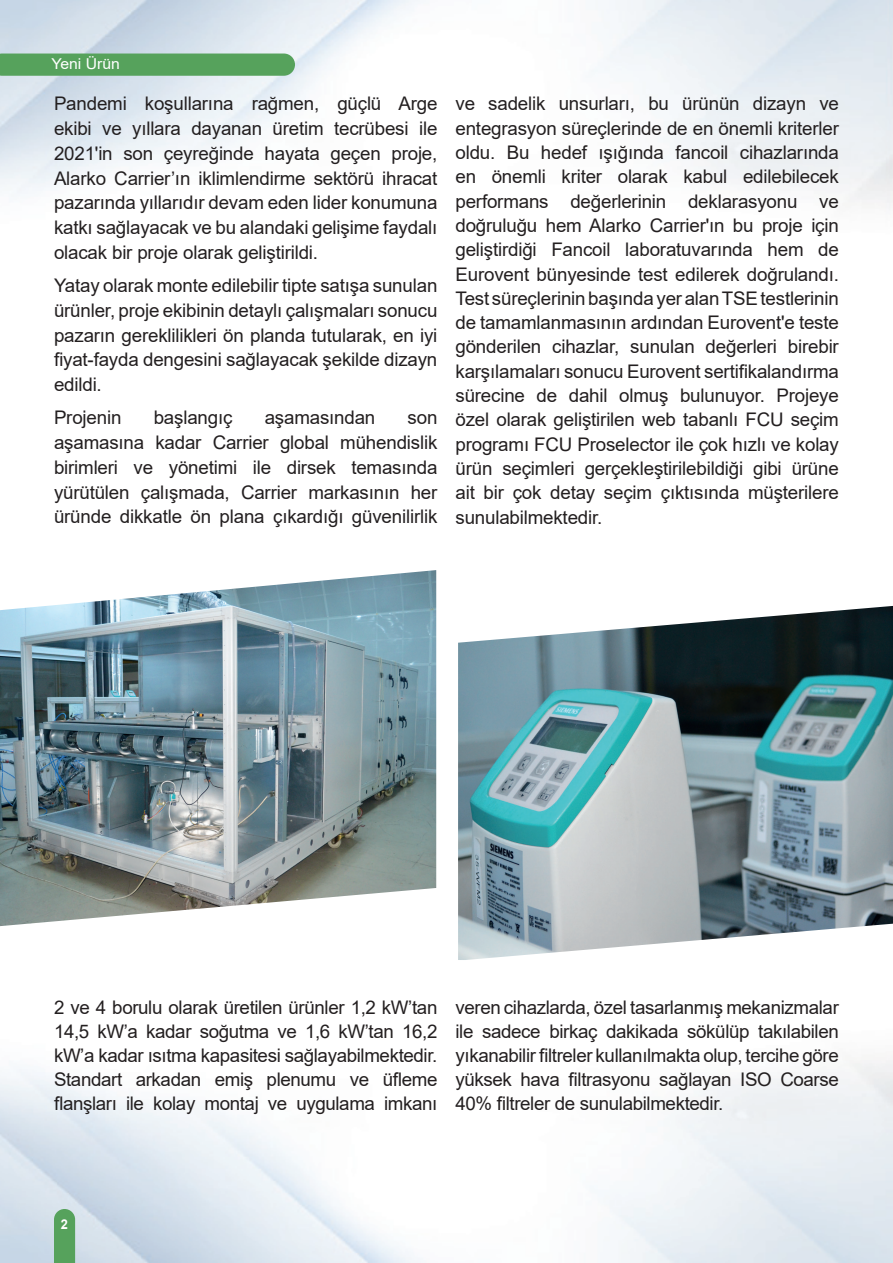
<style>
.page{position:relative;width:893px;height:1263px;background:#fff}
.page>*{position:absolute;margin:0;border:0;box-sizing:border-box;transform-origin:0 0}
.t1{font:18.75px/24.3px "Arial";letter-spacing:-.01em;color:#231f20;text-align:justify}
.t2{font:15px "Arial";color:#fff;scale:1.05 1}
.t3{font:700 13.5px "Arial";color:#fff;scale:.95 1}
</style>
<div class="page">
<svg style="left:54px;top:1209px;width:21px;height:54px"></svg>
<div style="left:0;top:54px;width:295px;height:22px;background:#56a25c"></div>
<img style="left:0;top:570px;width:436px;height:356px">
<img style="left:458px;top:606px;width:435px;height:354px">
<p class="t2" style="left:51px;top:54px;width:67px">Yeni Ürün</p>
<p class="t1" style="left:54px;top:91px;width:385px;line-height:24.8px">Pandemi koşullarına rağmen, güçlü Arge ekibi ve yıllara dayanan üretim tecrübesi ile 2021'in son çeyreğinde hayata geçen proje, Alarko Carrier’ın iklimlendirme sektörü ihracat pazarında yıllarıdır devam eden lider konumuna katkı sağlayacak ve bu alandaki gelişime faydalı olacak bir proje olarak geliştirildi.</p>
<p class="t1" style="left:54px;top:273px;width:385px;line-height:24.8px">Yatay olarak monte edilebilir tipte satışa sunulan ürünler, proje ekibinin detaylı çalışmaları sonucu pazarın gereklilikleri ön planda tutularak, en iyi fiyat-fayda dengesini sağlayacak şekilde dizayn edildi.</p>
<p class="t1" style="left:54px;top:406px;width:69px">Projenin</p>
<p class="t1" style="left:154px;top:406px;width:80px">başlangıç</p>
<p class="t1" style="left:265px;top:406px;width:112px">aşamasından</p>
<p class="t1" style="left:54px;top:405px;width:385px;line-height:24.8px;text-indent:354px">son aşamasına kadar Carrier global mühendislik birimleri ve yönetimi ile dirsek temasında yürütülen çalışmada, Carrier markasının her üründe dikkatle ön plana çıkardığı güvenilirlik</p>
<p class="t1" style="left:455px;top:92px;width:385px">ve sadelik unsurları, bu ürünün dizayn ve entegrasyon süreçlerinde de en önemli kriterler oldu. Bu hedef ışığında fancoil cihazlarında en önemli kriter olarak kabul edilebilecek performans değerlerinin deklarasyonu ve doğruluğu hem Alarko Carrier'ın bu proje için geliştirdiği Fancoil laboratuvarında hem de Eurovent bünyesinde test edilerek doğrulandı.<br>Test süreçlerinin başında yer alan TSE testlerinin de tamamlanmasının ardından Eurovent'e teste gönderilen cihazlar, sunulan değerleri birebir karşılamaları sonucu Eurovent sertifikalandırma sürecine de dahil olmuş bulunuyor. Projeye özel olarak geliştirilen web tabanlı FCU seçim programı FCU Proselector ile çok hızlı ve kolay ürün seçimleri gerçekleştirilebildiği gibi ürüne ait bir çok detay seçim çıktısında müşterilere sunulabilmektedir.</p>
<p class="t1" style="left:54px;top:995px;width:385px">2 ve 4 borulu olarak üretilen ürünler 1,2 kW’tan 14,5 kW’a kadar soğutma ve 1,6 kW’tan 16,2 kW’a kadar ısıtma kapasitesi sağlayabilmektedir.<br>Standart arkadan emiş plenumu ve üfleme flanşları ile kolay montaj ve uygulama imkanı</p>
<p class="t1" style="left:455px;top:995px;width:385px">veren cihazlarda, özel tasarlanmış mekanizmalar ile sadece birkaç dakikada sökülüp takılabilen yıkanabilir filtreler kullanılmakta olup, tercihe göre yüksek hava filtrasyonu sağlayan ISO Coarse 40% filtreler de sunulabilmektedir.</p>
<p class="t3" style="left:61px;top:1215px;width:9px">2</p>
</div>
